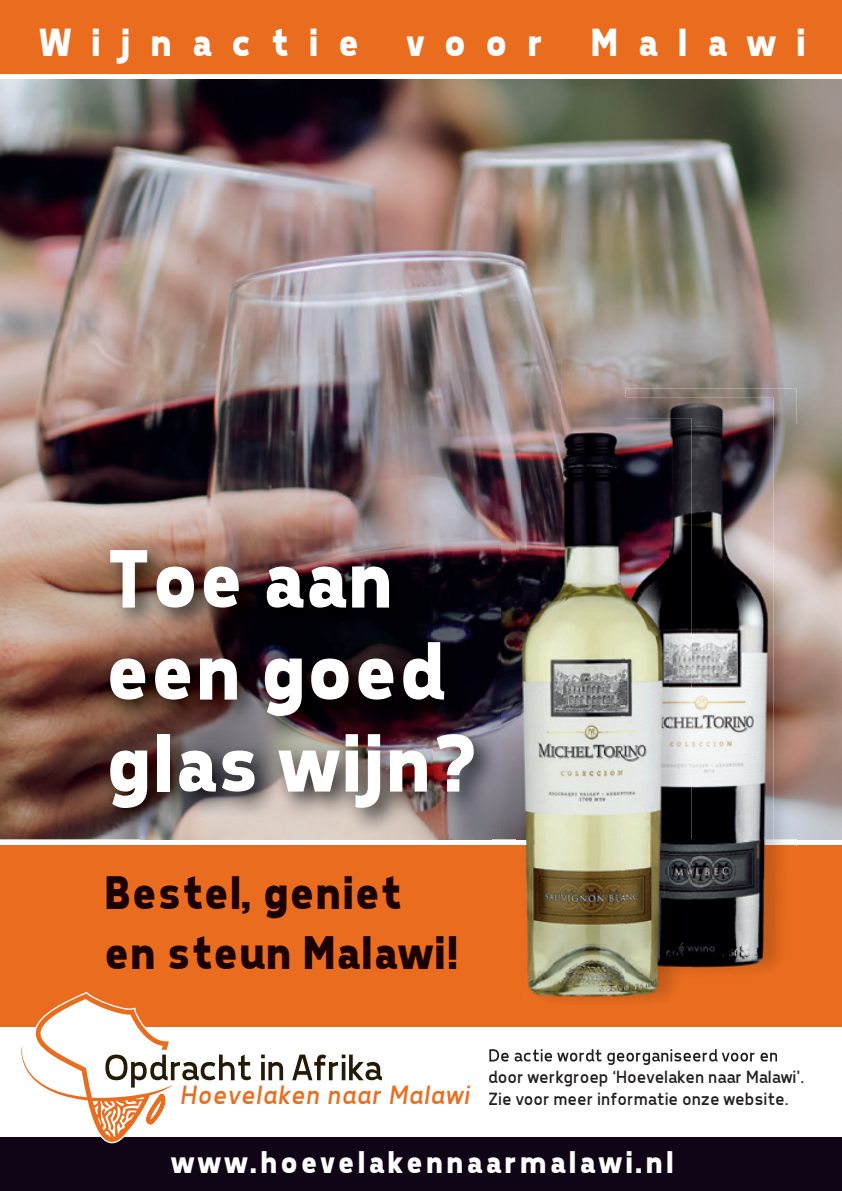
<style>
.page{position:relative;width:842px;height:1191px;background:#fff}
.page>*{position:absolute;margin:0;border:0;box-sizing:border-box;transform-origin:0 0}
.t1{font:700 84px/92px "Tepeno Sans";letter-spacing:.02em;color:#fff}
.t2{font:700 48px/60px "Tepeno Sans";letter-spacing:.02em;color:#1b0000}
.t3{font:700 40px "Tepeno Sans";letter-spacing:.5em;color:#fff}
.t4{font:700 32px "Tepeno Sans";letter-spacing:.1em;color:#fff}
.t5{font:italic 26.8px "Tepeno Sans";letter-spacing:.05em;color:#ea6d1f}
.t6{font:18px/21.6px "Tepeno Sans";letter-spacing:.02em;color:#231f20}
</style>
<div class="page">
<img style="left:0;top:79px;width:842px;height:276px">
<img style="left:0;top:355px;width:561px;height:208px">
<img style="left:561px;top:355px;width:281px;height:69px">
<img style="left:796px;top:424px;width:46px;height:415px">
<img style="left:0;top:563px;width:140px;height:276px">
<img style="left:491px;top:563px;width:25px;height:276px">
<img style="left:140px;top:834px;width:351px;height:5px">
<div style="left:0;top:845px;width:842px;height:181px;background:#ea6d1f"></div>
<div style="left:0;top:0;width:842px;height:74px;background:#ea6d1f"></div>
<div style="left:0;top:1137px;width:842px;height:54px;background:#100517"></div>
<svg style="left:20px;top:992px;width:231px;height:151px"></svg>
<svg style="left:261px;top:1054px;width:22px;height:26px"></svg>
<svg style="left:292px;top:1054px;width:90px;height:26px"></svg>
<svg style="left:489px;top:1049px;width:288px;height:16px"></svg>
<img style="left:100px;top:539px;width:400px;height:295px">
<img style="left:625px;top:388px;width:171px;height:457px">
<img style="left:668px;top:845px;width:115px;height:136px">
<img style="left:621px;top:398px;width:4px;height:20px">
<img style="left:625px;top:398px;width:148px;height:441px">
<img style="left:691px;top:845px;width:82px;height:127px">
<img style="left:521px;top:418px;width:100px;height:427px">
<svg style="left:621px;top:418px;width:4px;height:9px"></svg>
<img style="left:625px;top:418px;width:66px;height:421px">
<img style="left:516px;top:427px;width:5px;height:412px">
<img style="left:521px;top:845px;width:147px;height:157px">
<img style="left:625px;top:972px;width:43px;height:9px">
<svg style="left:621px;top:839px;width:4px;height:6px"></svg>
<img style="left:621px;top:427px;width:47px;height:412px">
<img style="left:621px;top:845px;width:47px;height:127px">
<h3 class="t3" style="left:38px;top:19px;width:768px">Wijnactie voor Malawi</h3>
<h1 class="t1" style="left:102px;top:531px;width:373px">Toe aan een goed glas wijn?</h1>
<h2 class="t2" style="left:102px;top:861px;width:356px">Bestel, geniet en steun Malawi!</h2>
<h3 class="t5" style="left:179px;top:1079px;width:290px">Hoevelaken naar Malawi</h3>
<p class="t6" style="left:488px;top:1065px;width:317px">door werkgroep ‘Hoevelaken naar Malawi’.<br>Zie voor meer informatie onze website.</p>
<h3 class="t4" style="left:169px;top:1143px;width:504px">www.hoevelakennaarmalawi.nl</h3>
</div>
